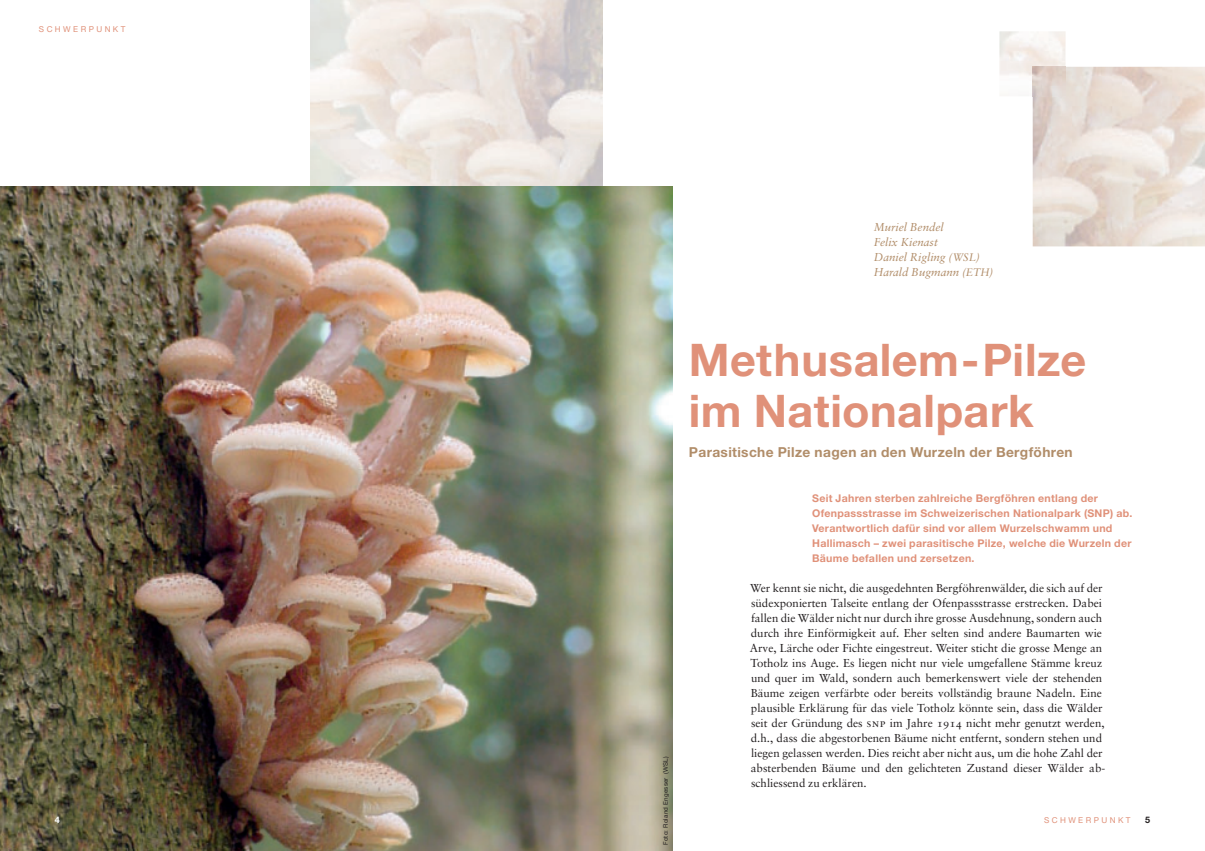
<style>
.page{position:relative;width:1205px;height:851px;background:#fff}
.page>*{position:absolute;margin:0;border:0;box-sizing:border-box;transform-origin:0 0}
.t1{font:700 45px/50.8px "Helvetica Neue";letter-spacing:.01em;color:#e09179}
.t2{font:700 13.75px "Helvetica Neue";letter-spacing:.025em;color:#b18d69}
.t3{font:11.5px/15px "Sabon Roman Os F";color:#231f20}
.t4{font:11.5px/15px "Sabon Italic Os F";color:#b18d69}
.t5{font:700 10.62px/15px "Helvetica Neue";letter-spacing:.025em;color:#e09179}
.t6{font:700 9px "Helvetica Neue";color:#231f20}
.t7{font:700 9px "Helvetica Neue";color:#fff}
.t8{font:8.12px "Helvetica Neue";letter-spacing:.3em;color:#e09179}
.t9{font:6.25px "Helvetica Neue";letter-spacing:.035em;color:#231f20}
.s1{font-size:10.88px}
.s2{font-family:"Sabon Roman SC"}
</style>
<div class="page">
<img style="left:1032px;top:67px;width:173px;height:179px">
<img style="left:999px;top:31px;width:66px;height:45px">
<img style="left:1032px;top:67px;width:33px;height:29px">
<img style="left:0;top:186px;width:673px;height:664px">
<p class="t8" style="left:39px;top:24px;width:88px">SCHWERPUNKT</p>
<p class="t4" style="left:874px;top:220px;width:121px">Muriel Bendel<br>Felix Kienast<br>Daniel Rigling (<span class="s1">WSL</span>)<br>Harald Bugmann (<span class="s1">ETH</span>)</p>
<h1 class="t1" style="left:689px;top:333px;width:399px">Methusalem-Pilze im Nationalpark</h1>
<p class="t2" style="left:689px;top:443px;width:385px">Parasitische Pilze nagen an den Wurzeln der Bergföhren</p>
<p class="t5" style="left:812px;top:490px;width:322px">Seit Jahren sterben zahlreiche Bergföhren entlang der Ofenpassstrasse im Schweizerischen Nationalpark (SNP) ab.<br>Verantwortlich dafür sind vor allem Wurzelschwamm und Hallimasch – zwei parasitische Pilze, welche die Wurzeln der Bäume befallen und zersetzen.</p>
<p class="t3" style="left:750px;top:580px;width:357px">Wer kennt sie nicht, die ausgedehnten Bergföhrenwälder, die sich auf der südexponierten Talseite entlang der Ofenpassstrasse erstrecken. Dabei fallen die Wälder nicht nur durch ihre grosse Ausdehnung, sondern auch durch ihre Einförmigkeit auf. Eher selten sind andere Baumarten wie Arve, Lärche oder Fichte eingestreut. Weiter sticht die grosse Menge an Totholz ins Auge. Es liegen nicht nur viele umgefallene Stämme kreuz und quer im Wald, sondern auch bemerkenswert viele der stehenden Bäume zeigen verfärbte oder bereits vollständig braune Nadeln. Eine plausible Erklärung für das viele Totholz könnte sein, dass die Wälder seit der Gründung des <span class="s2">snp</span> im Jahre 1914 nicht mehr genutzt werden, d.h., dass die abgestorbenen Bäume nicht entfernt, sondern stehen und liegen gelassen werden. Dies reicht aber nicht aus, um die hohe Zahl der absterbenden Bäume und den gelichteten Zustand dieser Wälder ab&shy;schliessend zu erklären.</p>
<p class="t9" style="left:662px;top:845px;width:90px;rotate:-90deg">Foto: Roland Engesser (WSL)</p>
<p class="t7" style="left:55px;top:814px;width:7px">4</p>
<p class="t8" style="left:1044px;top:815px;width:88px">SCHWERPUNKT</p>
<p class="t6" style="left:1145px;top:814px;width:7px">5</p>
</div>
